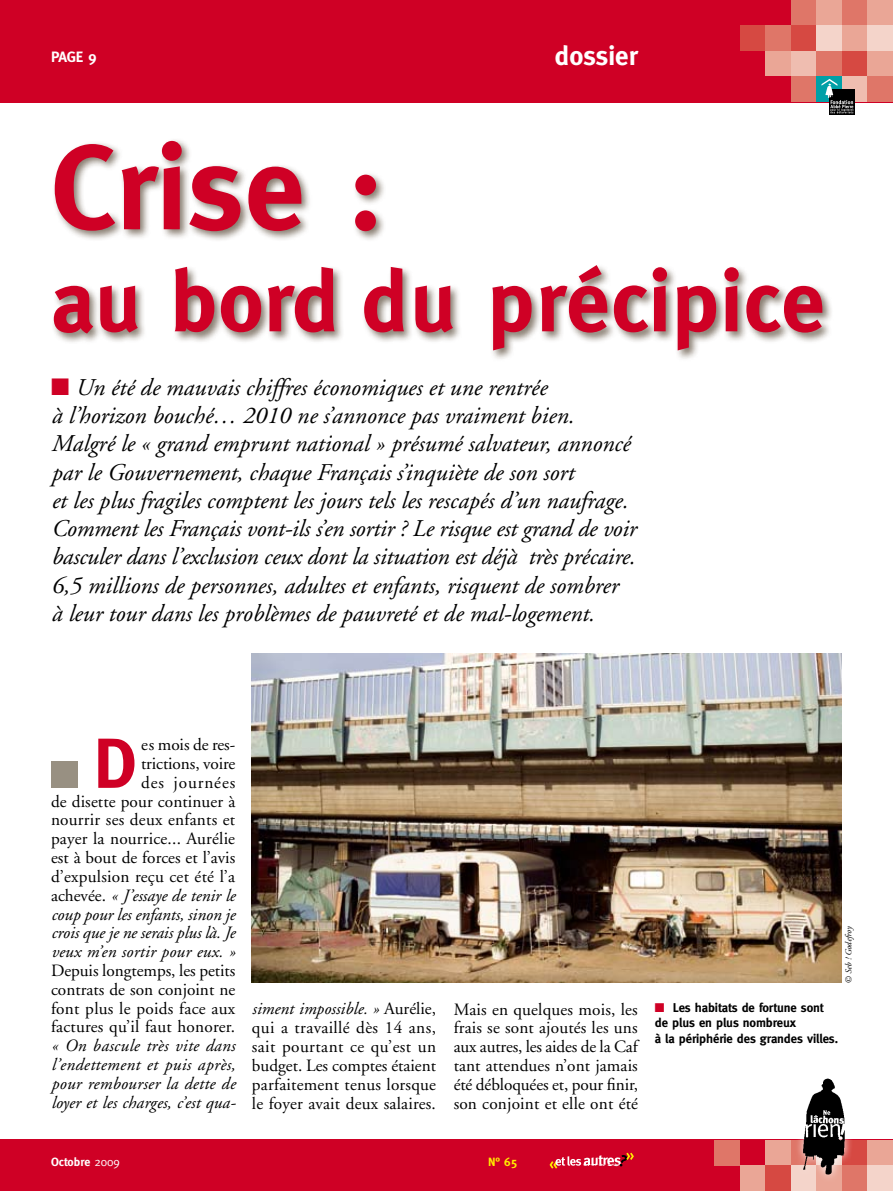
<style>
.page{position:relative;width:893px;height:1191px;background:#fff}
.page>*{position:absolute;margin:0;border:0;box-sizing:border-box;transform-origin:0 0}
.t1{font:700 120px "Meta";color:#cf0025}
.t2{font:700 87px "Meta";letter-spacing:.01em;color:#cf0025}
.t3{font:700 71.25px "Meta";color:#cf0025}
.t4{font:700 27px "Meta";color:#fff}
.t5{font:italic 24px/28.2px "Adobe Garamond";color:#000}
.t6{font:17.25px/18.8px "Adobe Garamond";letter-spacing:.01em;color:#000;text-align:justify}
.t7{font:italic 17.25px/18.8px "Adobe Garamond";letter-spacing:.015em;color:#000;text-align:justify}
.t8{font:700 15px "Meta";color:#fff}
.t9{font:700 12.75px/15.8px "Meta";letter-spacing:-.01em;color:#000}
.t10{font:700 12px "Meta";color:#fff}
.t11{font:700 12px "Meta";color:#ffed00}
.t12{font:italic 9px "Adobe Garamond";color:#000}
.s1{color:#cf0025}
.s2{font-style:italic}
.s3{font-weight:400}
</style>
<div class="page">
<div style="left:0;top:0;width:893px;height:102px;background:#cf0025"></div>
<div style="left:791px;top:0;width:25px;height:26px;background:#df7668"></div>
<div style="left:816px;top:0;width:26px;height:26px;background:#eaa696"></div>
<div style="left:842px;top:0;width:25px;height:26px;background:#df7668"></div>
<div style="left:867px;top:0;width:26px;height:26px;background:#eaa696"></div>
<div style="left:740px;top:26px;width:25px;height:25px;background:#d64942"></div>
<div style="left:765px;top:26px;width:26px;height:25px;background:#df7668"></div>
<div style="left:791px;top:26px;width:25px;height:25px;background:#d64942"></div>
<div style="left:816px;top:26px;width:26px;height:25px;background:#f4d4ca"></div>
<div style="left:842px;top:26px;width:25px;height:25px;background:#eaa696"></div>
<div style="left:867px;top:26px;width:26px;height:25px;background:#f4d4ca"></div>
<div style="left:765px;top:51px;width:26px;height:26px;background:#eaa696"></div>
<div style="left:791px;top:51px;width:25px;height:26px;background:#efbdb0"></div>
<div style="left:816px;top:51px;width:26px;height:26px;background:#df7668"></div>
<div style="left:842px;top:51px;width:25px;height:26px;background:#d64942"></div>
<div style="left:867px;top:51px;width:26px;height:26px;background:#eaa696"></div>
<div style="left:791px;top:77px;width:25px;height:25px;background:#df7668"></div>
<div style="left:842px;top:77px;width:25px;height:25px;background:#efbdb0"></div>
<div style="left:867px;top:77px;width:26px;height:25px;background:#df7668"></div>
<div style="left:0;top:1140px;width:893px;height:51px;background:#cf0025"></div>
<div style="left:714px;top:1140px;width:26px;height:25px;background:#df7668"></div>
<div style="left:765px;top:1140px;width:26px;height:25px;background:#eaa696"></div>
<div style="left:791px;top:1140px;width:25px;height:25px;background:#df7668"></div>
<div style="left:740px;top:1165px;width:25px;height:26px;background:#eaa696"></div>
<div style="left:765px;top:1165px;width:26px;height:26px;background:#d64942"></div>
<div style="left:791px;top:1165px;width:25px;height:26px;background:#f4d4ca"></div>
<div style="left:816px;top:1165px;width:26px;height:26px;background:#eaa696"></div>
<div style="left:842px;top:1140px;width:25px;height:25px;background:#d64942"></div>
<div style="left:867px;top:1140px;width:26px;height:25px;background:#eaa696"></div>
<div style="left:842px;top:1165px;width:25px;height:26px;background:#df7668"></div>
<div style="left:867px;top:1165px;width:26px;height:26px;background:#f4d4ca"></div>
<div style="left:816px;top:77px;width:26px;height:25px;background:#00a0a7"></div>
<svg style="left:829px;top:89px;width:26px;height:26px"></svg>
<svg style="left:821px;top:79px;width:33px;height:34px"></svg>
<svg style="left:549px;top:1152px;width:85px;height:16px"></svg>
<div style="left:51px;top:761px;width:27px;height:27px;background:#989082"></div>
<div style="left:51px;top:138px;width:783px;height:223px;background:#605140;opacity:.75"></div>
<svg style="left:794px;top:1139px;width:59px;height:39px"></svg>
<img style="left:798px;top:1078px;width:48px;height:98px">
<img style="left:252px;top:653px;width:590px;height:329px">
<p class="t8" style="left:51px;top:48px;width:47px">page 9</p>
<h3 class="t4" style="left:554px;top:40px;width:85px">dossier</h3>
<h1 class="t1" style="left:51px;top:118px;width:334px">Crise :</h1>
<h2 class="t2" style="left:51px;top:251px;width:775px">au bord du précipice</h2>
<p class="t5" style="left:51px;top:374px;width:586px"><span class="s1">■</span> Un été de mauvais chiffres économiques et une rentrée<br>à l’horizon bouché… 2010 ne s’annonce pas vraiment bien.<br>Malgré le « grand emprunt national » présumé salvateur, annoncé par le Gouvernement, chaque Français s’inquiète de son sort<br>et les plus fragiles comptent les jours tels les rescapés d’un naufrage.<br>Comment les Français vont-ils s’en sortir ? Le risque est grand de voir basculer dans l’exclusion ceux dont la situation est déjà très précaire.<br>6,5 millions de personnes, adultes et enfants, risquent de sombrer<br>à leur tour dans les problèmes de pauvreté et de mal-logement.</p>
<p class="t6" style="left:51px;top:736px;width:186px;text-align:right">es mois de res-<br>trictions, voire<br>des journées<br>de disette pour continuer à nourrir ses deux enfants et payer la nourrice... Aurélie est à bout de forces et l’avis d’expulsion reçu cet été l’a achevée. <span class="s2">« J’essaye de tenir le coup pour les enfants, sinon je crois que je ne serais plus là. Je veux m’en sortir pour eux. »</span></p>
<p class="t6" style="left:51px;top:961px;width:186px">Depuis longtemps, les petits contrats de son conjoint ne font plus le poids face aux factures qu’il faut honorer.</p>
<p class="t7" style="left:51px;top:1037px;width:186px">« On bascule très vite dans l’endettement et puis après, pour rembourser la dette de loyer et les charges, c’est qua-</p>
<h3 class="t3" style="left:94px;top:722px;width:45px">D</h3>
<p class="t6" style="left:252px;top:1000px;width:186px"><span class="s2">siment impossible. »</span> Aurélie, qui a travaillé dès 14 ans, sait pourtant ce qu’est un budget. Les comptes étaient parfaitement tenus lorsque le foyer avait deux salaires.</p>
<p class="t6" style="left:454px;top:1000px;width:186px">Mais en quelques mois, les frais se sont ajoutés les uns aux autres, les aides de la Caf tant attendues n’ont jamais été débloquées et, pour finir, son conjoint et elle ont été</p>
<p class="t12" style="left:844px;top:983px;width:59px;rotate:-90deg">© Seb ! Godefroy</p>
<p class="t9" style="left:655px;top:999px;width:185px"><span class="s1">■</span> Les habitats de fortune sont de plus en plus nombreux<br>à la périphérie des grandes villes.</p>
<p class="t10" style="left:51px;top:1154px;width:70px">Octobre <span class="s3">2009</span></p>
<p class="t11" style="left:488px;top:1154px;width:31px">N° 65</p>
</div>
